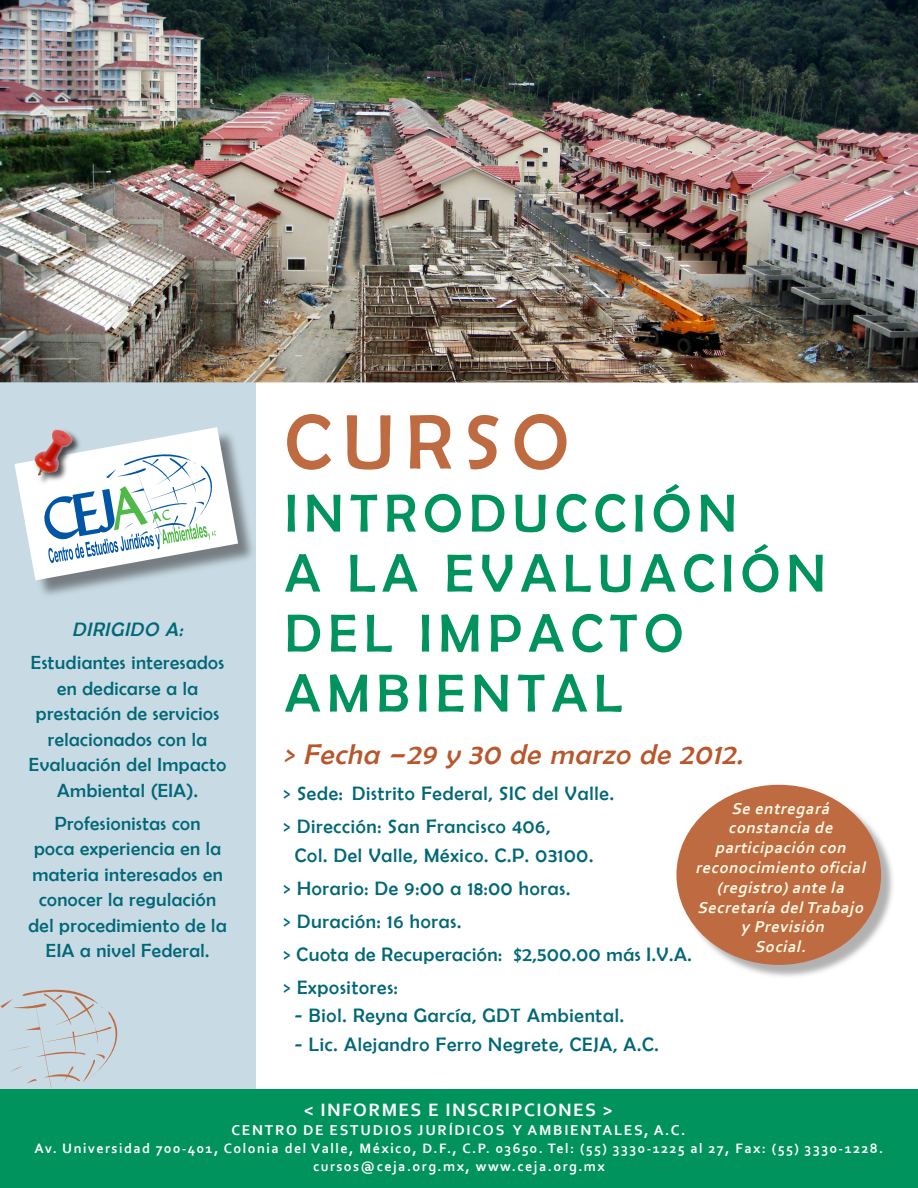
<style>
.page{position:relative;width:918px;height:1188px;background:#fff}
.page>*{position:absolute;margin:0;border:0;box-sizing:border-box;transform-origin:0 0}
.t1{font:78px "Berlin Sans FB";letter-spacing:.15em;color:#bf6b42}
.t2{font:54px/60px "Berlin Sans FB";letter-spacing:.125em;color:#00935d}
.t3{font:italic 28.5px "Berlin Sans FB";color:#b8562c}
.t4{font:19.5px/33px "Berlin Sans FB";letter-spacing:.04em;color:#006777}
.t5{font:italic 19.5px "Berlin Sans FB";color:#006777}
.t6{font:19.2px/25.5px "Berlin Sans FB";letter-spacing:.025em;color:#006777;text-align:center}
.t7{font:700 18.75px "Corbel";letter-spacing:.075em;color:#fff}
.t8{font:italic 700 16.5px/19.8px "Corbel";color:#fefbe4;text-align:center}
.t9{font:700 15px "Corbel";letter-spacing:.115em;color:#fff}
.t10{font:700 14.25px/18px "Corbel";letter-spacing:.1em;color:#fff;text-align:center}
</style>
<div class="page">
<div style="left:0;top:310px;width:255px;height:878px;background:#c8dbe4"></div>
<img style="left:0;top:0;width:918px;height:383px">
<div style="left:0;top:1089px;width:918px;height:99px;background:#00935d"></div>
<svg style="left:1px;top:989px;width:117px;height:100px"></svg>
<div style="left:16px;top:429px;width:241px;height:171px;background:#231f20;opacity:.5"></div>
<svg style="left:14px;top:427px;width:224px;height:153px"></svg>
<div style="left:678px;top:787px;width:219px;height:194px;background:#231f20;opacity:.35"></div>
<div style="left:676px;top:785px;width:205px;height:180px;background:#bf6b42;border-radius:50%"></div>
<p class="t5" style="left:72px;top:619px;width:117px">DIRIGIDO A:</p>
<p class="t6" style="left:29px;top:650px;width:199px">Estudiantes interesados en dedicarse a la prestación de servicios relacionados con la<br>Evaluación del Impacto<br>Ambiental (EIA).</p>
<p class="t6" style="left:29px;top:810px;width:200px">Profesionistas con<br>poca experiencia en la materia interesados en conocer la regulación del procedimiento de la<br>EIA a nivel Federal.</p>
<h1 class="t1" style="left:285px;top:399px;width:285px">CURSO</h1>
<h2 class="t2" style="left:285px;top:483px;width:542px">INTRODUCCIÓN<br>A LA EVALUACIÓN<br>DEL IMPACTO<br>AMBIENTAL</h2>
<h3 class="t3" style="left:284px;top:739px;width:467px">&gt; Fecha -29 y 30 de marzo de 2012.</h3>
<p class="t4" style="left:284px;top:777px;width:332px">&gt; Sede: Distrito Federal, SIC del Valle. &gt; Dirección: San Francisco 406,</p>
<p class="t4" style="left:284px;top:839px;width:410px;text-indent:11px">Col. Del Valle, México. C.P. 03100.<br>&gt; Horario: De 9:00 a 18:00 horas.<br>&gt; Duración: 16 horas.<br>&gt; Cuota de Recuperación: $2,500.00 más I.V.A. &gt; Expositores:</p>
<p class="t4" style="left:295px;top:999px;width:331px">- Biol. Reyna García, GDT Ambiental.</p>
<p class="t4" style="left:295px;top:1028px;width:365px">- Lic. Alejandro Ferro Negrete, CEJA, A.C.</p>
<p class="t8" style="left:695px;top:798px;width:175px">Se entregará constancia de participación con reconocimiento oficial (registro)ante la<br>Secretaría delTrabajo y Previsión<br>Social.</p>
<p class="t7" style="left:304px;top:1098px;width:310px">&lt; INFORMES E INSCRIPCIONES &gt;</p>
<p class="t9" style="left:231px;top:1121px;width:456px">CENTRO DE ESTUDIOS JURÍDICOS Y AMBIENTALES, A.C.</p>
<p class="t10" style="left:35px;top:1139px;width:850px">Av. Universidad 700-401, Colonia del Valle, México, D.F., C.P. 03650. Tel: (55) 3330-1225 al 27, Fax: (55) 3330-1228. cursos@ceja.org.mx, www.ceja.org.mx</p>
</div>
